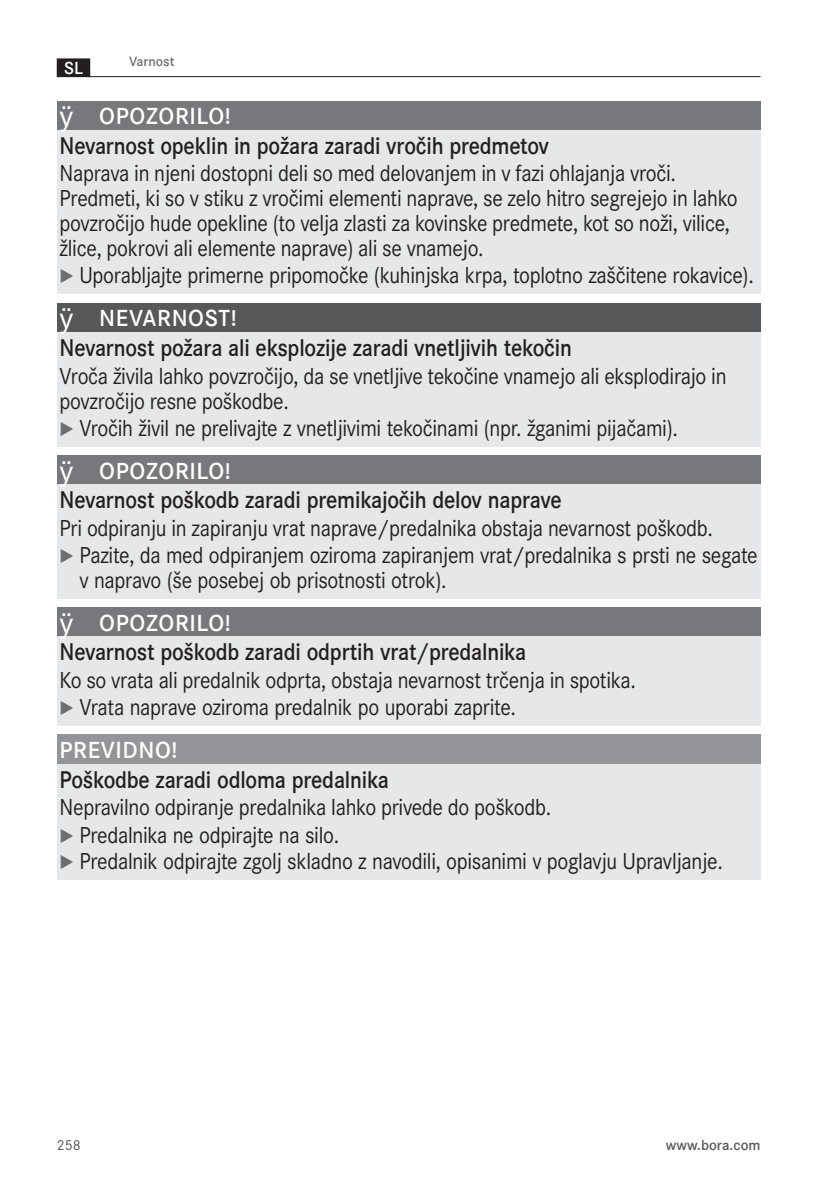
<style>
.page{position:relative;width:840px;height:1191px;background:#fff}
.page>*{position:absolute;margin:0;border:0;box-sizing:border-box;transform-origin:0 0}
.SiHi_Gefahr{font:600 25px "Corporate S Global";letter-spacing:-.01em;color:#231f20;scale:.9 1}
.SiHi_Quelle{font:24px/25px "Corporate S Global";letter-spacing:-.015em;color:#231f20;scale:.9 1}
.SiHi_Signalwort_VORS{font:600 24px "Corporate S Global";letter-spacing:.025em;color:#fff}
.t1{font:600 18px "Corporate S Global";color:#fff}
.t2{font:600 15px "Corporate S Global";color:#57585a}
.t3{font:15px "Corporate S Global";color:#57585a}
.t4{font:600 14px "Corporate S Global";color:#6c6d70}
</style>
<div class="page">
<hr style="left:88px;top:76px;width:672px;height:1px;background:#231f20">
<div style="left:58px;top:59px;width:31px;height:17px;background:#231f20"></div>
<div style="left:57px;top:58px;width:33px;height:19px;border:2px solid #231f20"></div>
<div style="left:57px;top:101px;width:703px;height:29px;background:#76787b"></div>
<div style="left:57px;top:130px;width:703px;height:34px;background:#e6e7e9"></div>
<div style="left:57px;top:159px;width:703px;height:107px;background:#e6e7e9"></div>
<div style="left:57px;top:261px;width:703px;height:32px;background:#e6e7e9"></div>
<div style="left:57px;top:303px;width:703px;height:29px;background:#57585a"></div>
<div style="left:57px;top:333px;width:703px;height:34px;background:#e6e7e9"></div>
<div style="left:57px;top:362px;width:703px;height:57px;background:#e6e7e9"></div>
<div style="left:57px;top:414px;width:703px;height:32px;background:#e6e7e9"></div>
<div style="left:57px;top:456px;width:703px;height:29px;background:#76787b"></div>
<div style="left:57px;top:485px;width:703px;height:34px;background:#e6e7e9"></div>
<div style="left:57px;top:514px;width:703px;height:32px;background:#e6e7e9"></div>
<div style="left:57px;top:541px;width:703px;height:57px;background:#e6e7e9"></div>
<div style="left:57px;top:608px;width:703px;height:29px;background:#76787b"></div>
<div style="left:57px;top:637px;width:703px;height:34px;background:#e6e7e9"></div>
<div style="left:57px;top:666px;width:703px;height:32px;background:#e6e7e9"></div>
<div style="left:57px;top:693px;width:703px;height:32px;background:#e6e7e9"></div>
<div style="left:57px;top:735px;width:703px;height:29px;background:#939598"></div>
<div style="left:57px;top:764px;width:703px;height:34px;background:#e6e7e9"></div>
<div style="left:57px;top:793px;width:703px;height:32px;background:#e6e7e9"></div>
<div style="left:57px;top:821px;width:703px;height:32px;background:#e6e7e9"></div>
<div style="left:57px;top:847px;width:703px;height:32px;background:#e6e7e9"></div>
<p class="t1" style="left:64px;top:57px;width:20px">SL</p>
<p class="t4" style="left:129px;top:53px;width:47px">Varnost</p>
<p class="SiHi_Signalwort_VORS" style="left:99px;top:101px;width:133px">OPOZORILO!</p>
<p class="SiHi_Gefahr" style="left:60px;top:130px;width:545px">Nevarnost opeklin in požara zaradi vročih predmetov</p>
<p class="SiHi_Quelle" style="left:60px;top:160px;width:754px">Naprava in njeni dostopni deli so med delovanjem in v fazi ohlajanja vroči.<br>Predmeti, ki so v stiku z vročimi elementi naprave, se zelo hitro segrejejo in lahko povzročijo hude opekline (to velja zlasti za kovinske predmete, kot so noži, vilice, žlice, pokrovi ali elemente naprave) ali se vnamejo.</p>
<p class="SiHi_Quelle" style="left:79px;top:262px;width:750px">Uporabljajte primerne pripomočke (kuhinjska krpa, toplotno zaščitene rokavice).</p>
<p class="SiHi_Signalwort_VORS" style="left:99px;top:303px;width:139px">NEVARNOST!</p>
<p class="SiHi_Gefahr" style="left:60px;top:333px;width:570px">Nevarnost požara ali eksplozije zaradi vnetljivih tekočin</p>
<p class="SiHi_Quelle" style="left:60px;top:363px;width:742px">Vroča živila lahko povzročijo, da se vnetljive tekočine vnamejo ali eksplodirajo in povzročijo resne poškodbe.</p>
<p class="SiHi_Quelle" style="left:79px;top:415px;width:666px">Vročih živil ne prelivajte z vnetljivimi tekočinami (npr. žganimi pijačami).</p>
<p class="SiHi_Signalwort_VORS" style="left:99px;top:456px;width:133px">OPOZORILO!</p>
<p class="SiHi_Gefahr" style="left:60px;top:485px;width:559px">Nevarnost poškodb zaradi premikajočih delov naprave</p>
<p class="SiHi_Quelle" style="left:60px;top:515px;width:727px">Pri odpiranju in zapiranju vrat naprave/predalnika obstaja nevarnost poškodb.</p>
<p class="SiHi_Quelle" style="left:79px;top:542px;width:754px">Pazite, da med odpiranjem oziroma zapiranjem vrat/predalnika s prsti ne segate v napravo (še posebej ob prisotnosti otrok).</p>
<p class="SiHi_Signalwort_VORS" style="left:99px;top:608px;width:133px">OPOZORILO!</p>
<p class="SiHi_Gefahr" style="left:60px;top:637px;width:519px">Nevarnost poškodb zaradi odprtih vrat/predalnika</p>
<p class="SiHi_Quelle" style="left:60px;top:667px;width:641px">Ko so vrata ali predalnik odprta, obstaja nevarnost trčenja in spotika.</p>
<p class="SiHi_Quelle" style="left:79px;top:694px;width:486px">Vrata naprave oziroma predalnik po uporabi zaprite.</p>
<p class="SiHi_Signalwort_VORS" style="left:60px;top:735px;width:119px">PREVIDNO!</p>
<p class="SiHi_Gefahr" style="left:60px;top:764px;width:367px">Poškodbe zaradi odloma predalnika</p>
<p class="SiHi_Quelle" style="left:60px;top:794px;width:547px">Nepravilno odpiranje predalnika lahko privede do poškodb.</p>
<p class="SiHi_Quelle" style="left:79px;top:822px;width:290px">Predalnika ne odpirajte na silo.</p>
<p class="SiHi_Quelle" style="left:79px;top:848px;width:716px">Predalnik odpirajte zgolj skladno z navodili, opisanimi v poglavju Upravljanje.</p>
<p class="t3" style="left:57px;top:1136px;width:25px">258</p>
<p class="t2" style="left:665px;top:1136px;width:96px">www.bora.com</p>
</div>
